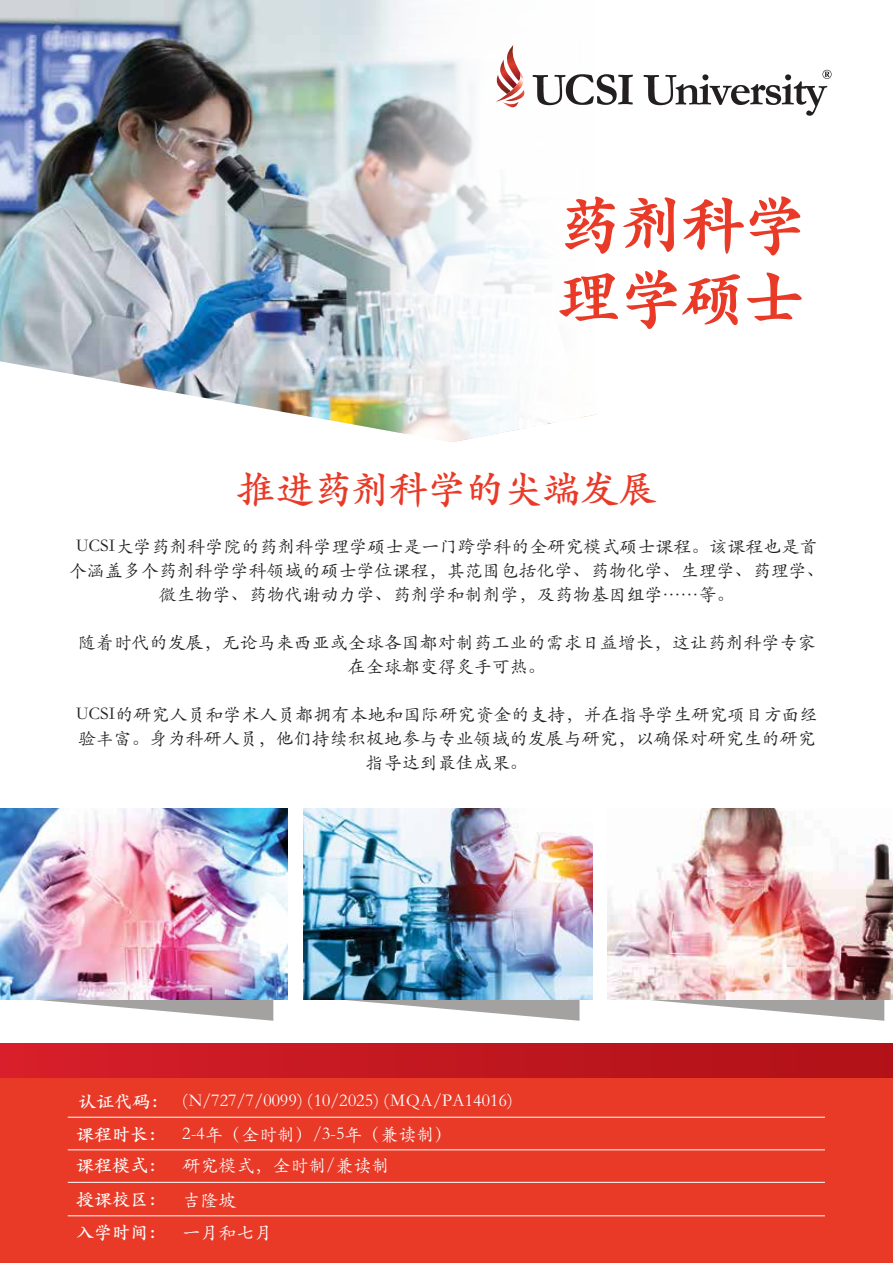
<style>
.page{position:relative;width:893px;height:1263px;background:#fff}
.page>*{position:absolute;margin:0;border:0;box-sizing:border-box;transform-origin:0 0}
.t1{font:900 63px/73.5px "ST Kaiti SC";letter-spacing:-.02em;color:#e93a28}
.t2{font:700 39px "ST Kaiti SC";letter-spacing:-.02em;color:#e93a28}
.t3{font:18px/24px "ST Kaiti SC";color:#231f20;text-align:center}
.t4{font:18px/30.3px "ST Kaiti SC";color:#fff}
.t5{font:700 18px/31.2px "ST Kaiti SC";color:#fff}
.s1{font-weight:700}
.s2{font-weight:400}
</style>
<div class="page">
<img style="left:0;top:0;width:352px;height:425px">
<svg style="left:352px;top:0;width:292px;height:442px"></svg>
<div style="left:0;top:1043px;width:893px;height:36px;background:linear-gradient(to right,#d61f2a,#af1117)"></div>
<div style="left:0;top:1079px;width:893px;height:184px;background:#e93a28"></div>
<hr style="left:68px;top:1182px;width:757px;height:1px;background:#fff">
<hr style="left:68px;top:1149px;width:757px;height:1px;background:#fff">
<hr style="left:68px;top:1117px;width:757px;height:1px;background:#fff">
<hr style="left:68px;top:1215px;width:757px;height:1px;background:#fff">
<svg style="left:533px;top:74px;width:100px;height:31px"></svg>
<svg style="left:495px;top:45px;width:31px;height:63px"></svg>
<svg style="left:644px;top:70px;width:187px;height:46px"></svg>
<svg style="left:40px;top:1000px;width:233px;height:21px"></svg>
<svg style="left:346px;top:1000px;width:233px;height:21px"></svg>
<svg style="left:651px;top:1000px;width:233px;height:21px"></svg>
<img style="left:0;top:808px;width:288px;height:192px">
<img style="left:303px;top:808px;width:289px;height:192px">
<img style="left:607px;top:808px;width:286px;height:192px">
<h1 class="t1" style="left:558px;top:186px;width:250px">药剂科学理学硕士</h1>
<h2 class="t2" style="left:236px;top:465px;width:423px">推进药剂科学的尖端发展</h2>
<p class="t3" style="left:68px;top:534px;width:757px">UCSI大学药剂科学院的药剂科学理学硕士是一门跨学科的全研究模式硕士课程。该课程也是首个涵盖多个药剂科学学科领域的硕士学位课程，其范围包括化学、药物化学、生理学、药理学、微生物学、药物代谢动力学、药剂学和制剂学，及药物基因组学……等。</p>
<p class="t3" style="left:77px;top:630px;width:739px">随着时代的发展，无论马来西亚或全球各国都对制药工业的需求日益增长，这让药剂科学专家在全球都变得炙手可热。</p>
<p class="t3" style="left:76px;top:702px;width:743px">UCSI的研究人员和学术人员都拥有本地和国际研究资金的支持，并在指导学生研究项目方面经验丰富。身为科研人员，他们持续积极地参与专业领域的发展与研究，以确保对研究生的研究指导达到最佳成果。</p>
<p class="t4" style="left:79px;top:1086px;width:436px"><span class="s1">认证代码：</span> (N/727/7/0099) (10/2025) (MQA/PA14016)</p>
<p class="t5" style="left:76px;top:1118px;width:91px">课程时长：课程模式：</p>
<p class="t4" style="left:182px;top:1119px;width:272px">2-4年（全时制）/3-5年（兼读制）研究模式，全时制/兼读制</p>
<p class="t5" style="left:76px;top:1182px;width:198px;line-height:32.7px">授课校区： <span class="s2">吉隆坡<br></span>入学时间： <span class="s2">一月和七月</span></p>
</div>
